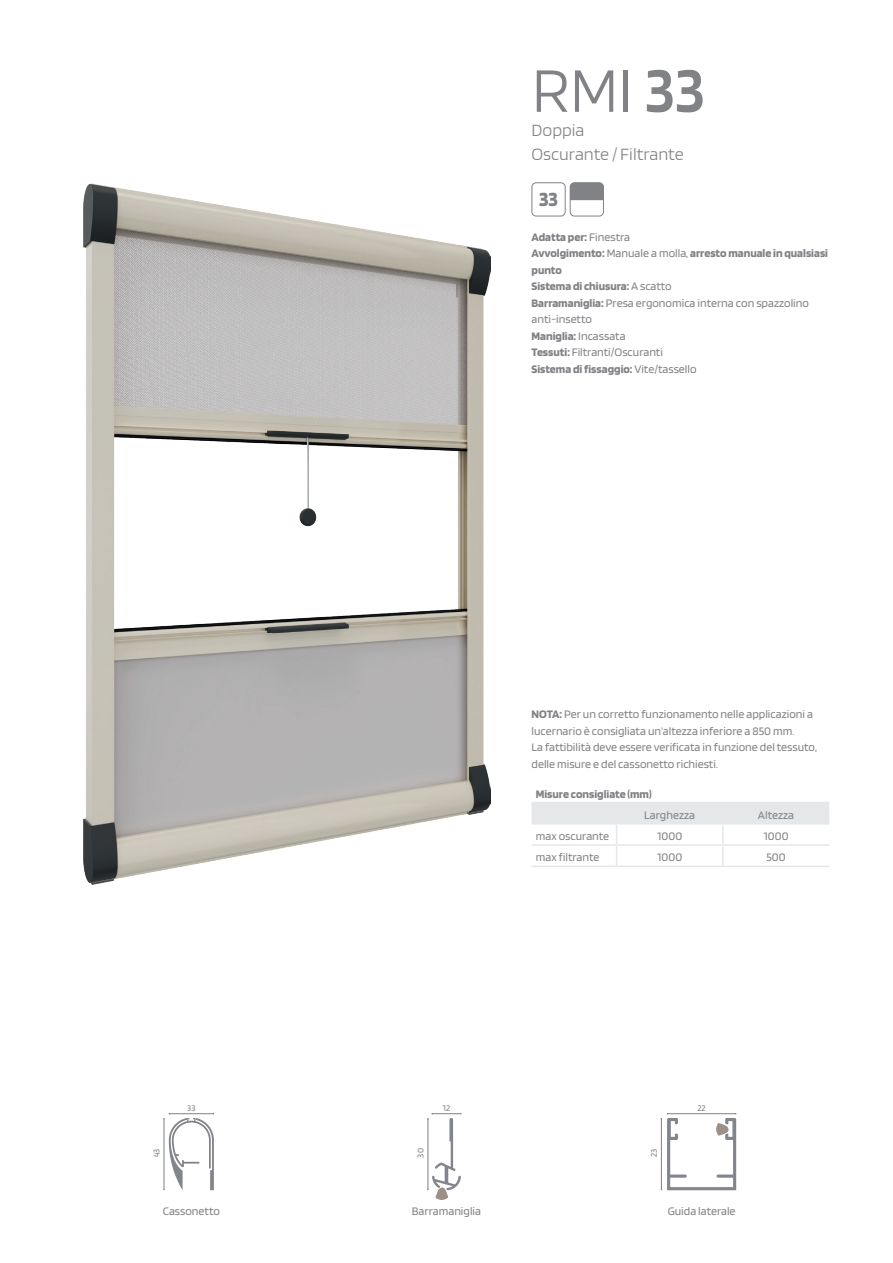
<style>
.page{position:relative;width:893px;height:1263px;background:#fff}
.page>*{position:absolute;margin:0;border:0;box-sizing:border-box;transform-origin:0 0}
.t1{font:300 66px "Blinker";color:#808285}
.t2{font:700 21px "Blinker";color:#808285}
.t3{font:300 18px "Blinker";color:#808285}
.t4{font:12px/16.5px "Blinker";color:#808285}
.t5{font:700 12px/16.5px "Blinker";color:#808285}
.t6{font:9px "Blinker";color:#808285}
.s1{font-weight:600}
.s2{font-weight:400}
.s3{font-weight:700}
</style>
<div class="page">
<svg style="left:531px;top:802px;width:298px;height:63px"></svg>
<hr style="left:531px;top:865px;width:86px;height:2px;background:#e6e7e9">
<hr style="left:617px;top:865px;width:106px;height:2px;background:#e6e7e9">
<hr style="left:723px;top:865px;width:106px;height:2px;background:#e6e7e9">
<div style="left:531px;top:182px;width:35px;height:34px;border:1px solid #808285;border-radius:4px"></div>
<hr style="left:570px;top:183px;width:33px;height:1px;background:#808285">
<hr style="left:570px;top:184px;width:33px;height:1px;background:#808285">
<hr style="left:570px;top:185px;width:33px;height:1px;background:#808285">
<hr style="left:570px;top:186px;width:33px;height:1px;background:#808285">
<hr style="left:570px;top:187px;width:33px;height:1px;background:#808285">
<hr style="left:570px;top:188px;width:33px;height:1px;background:#808285">
<hr style="left:570px;top:189px;width:33px;height:1px;background:#808285">
<hr style="left:570px;top:190px;width:33px;height:1px;background:#808285">
<hr style="left:570px;top:191px;width:33px;height:1px;background:#808285">
<hr style="left:570px;top:192px;width:33px;height:1px;background:#808285">
<hr style="left:570px;top:193px;width:33px;height:1px;background:#808285">
<hr style="left:570px;top:194px;width:33px;height:1px;background:#808285">
<hr style="left:570px;top:195px;width:33px;height:1px;background:#808285">
<hr style="left:570px;top:196px;width:33px;height:1px;background:#808285">
<hr style="left:570px;top:197px;width:33px;height:1px;background:#808285">
<hr style="left:570px;top:198px;width:33px;height:1px;background:#808285">
<hr style="left:570px;top:199px;width:33px;height:1px;background:#808285">
<div style="left:570px;top:182px;width:34px;height:34px;border:1px solid #808285;border-radius:4px"></div>
<img style="left:83px;top:184px;width:408px;height:701px">
<svg style="left:163px;top:1113px;width:51px;height:77px"></svg>
<svg style="left:427px;top:1113px;width:34px;height:87px"></svg>
<svg style="left:661px;top:1113px;width:75px;height:77px"></svg>
<p class="t1" style="left:531px;top:57px;width:175px">RMI <span class="s1">33</span></p>
<p class="t3" style="left:531px;top:121px;width:54px">Doppia</p>
<p class="t3" style="left:531px;top:145px;width:154px">Oscurante / Filtrante</p>
<p class="t2" style="left:539px;top:188px;width:21px">33</p>
<p class="t5" style="left:531px;top:229px;width:100px">Adatta per: <span class="s2">Finestra</span></p>
<p class="t5" style="left:531px;top:245px;width:298px">Avvolgimento: <span class="s2">Manuale a molla,</span> arresto manuale in qualsiasi punto</p>
<p class="t5" style="left:531px;top:278px;width:142px">Sistema di chiusura: <span class="s2">A scatto</span></p>
<p class="t4" style="left:531px;top:295px;width:279px"><span class="s3">Barramaniglia:</span> Presa ergonomica interna con spazzolino anti-insetto</p>
<p class="t5" style="left:531px;top:328px;width:96px">Maniglia: <span class="s2">Incassata</span></p>
<p class="t4" style="left:531px;top:344px;width:133px"><span class="s3">Tessuti:</span> Filtranti/Oscuranti</p>
<p class="t5" style="left:531px;top:361px;width:167px">Sistema di fissaggio: <span class="s2">Vite/tassello</span></p>
<p class="t4" style="left:531px;top:706px;width:283px"><span class="s3">NOTA:</span> Per un corretto funzionamento nelle applicazioni a lucernario è consigliata un’altezza inferiore a 850 mm.</p>
<p class="t4" style="left:531px;top:739px;width:287px">La fattibilità deve essere verificata in funzione del tessuto, delle misure e del cassonetto richiesti.</p>
<p class="t5" style="left:536px;top:786px;width:117px">Misure consigliate (mm)</p>
<p class="t4" style="left:644px;top:807px;width:52px">Larghezza</p>
<p class="t4" style="left:758px;top:807px;width:38px">Altezza</p>
<p class="t4" style="left:536px;top:828px;width:75px">max oscurante</p>
<p class="t4" style="left:657px;top:828px;width:26px">1000</p>
<p class="t4" style="left:764px;top:828px;width:26px">1000</p>
<p class="t4" style="left:536px;top:849px;width:65px">max filtrante</p>
<p class="t4" style="left:657px;top:849px;width:26px">1000</p>
<p class="t4" style="left:766px;top:849px;width:21px">500</p>
<p class="t6" style="left:187px;top:1103px;width:10px">33</p>
<p class="t6" style="left:698px;top:1103px;width:10px">22</p>
<p class="t6" style="left:416px;top:1157px;width:11px;rotate:-90deg">30</p>
<p class="t6" style="left:443px;top:1103px;width:9px">12</p>
<p class="t6" style="left:152px;top:1157px;width:10px;rotate:-90deg">43</p>
<p class="t6" style="left:649px;top:1157px;width:10px;rotate:-90deg">23</p>
<p class="t4" style="left:163px;top:1202px;width:59px">Cassonetto</p>
<p class="t4" style="left:412px;top:1202px;width:71px">Barramaniglia</p>
<p class="t4" style="left:668px;top:1202px;width:69px">Guida laterale</p>
</div>
